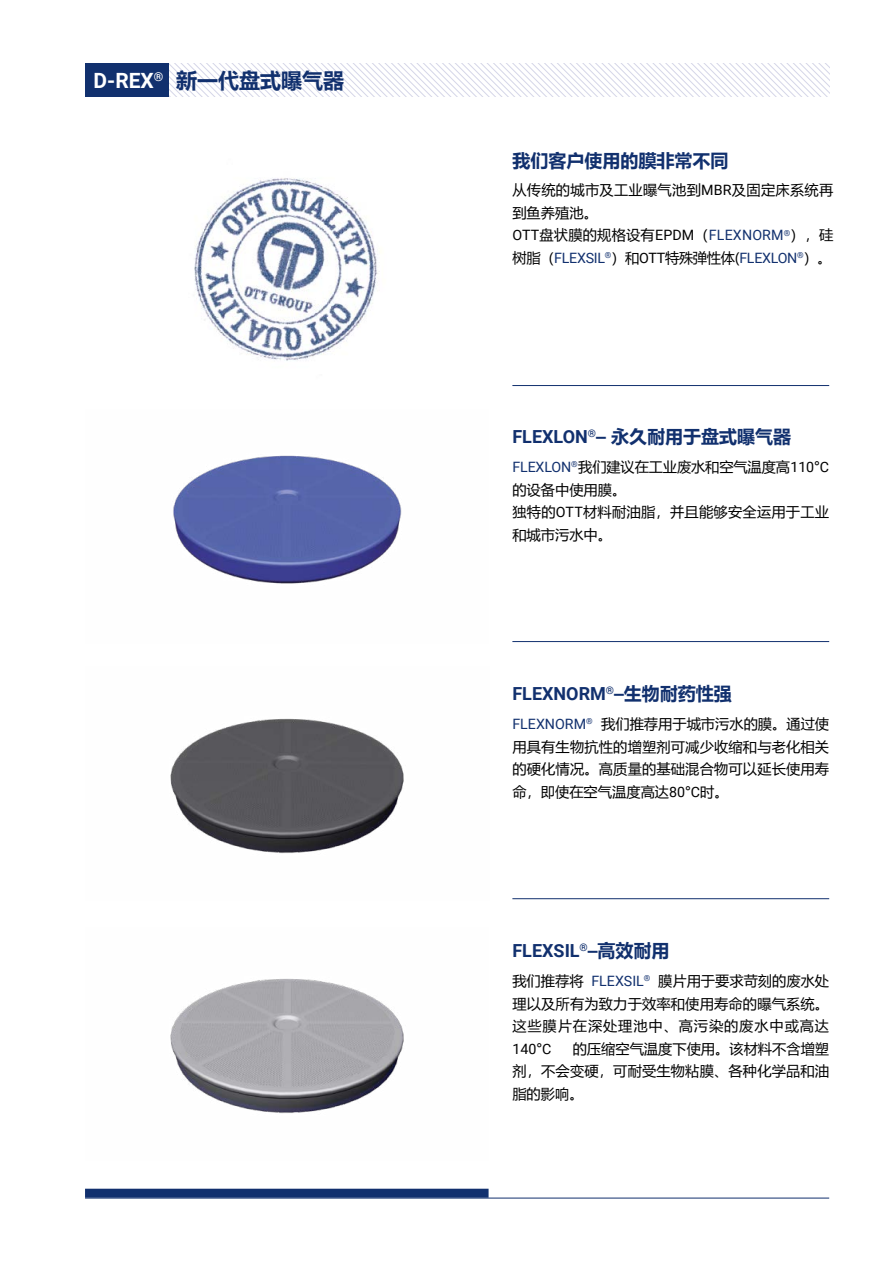
<style>
.page{position:relative;width:893px;height:1263px;background:#fff}
.page>*{position:absolute;margin:0;border:0;box-sizing:border-box;transform-origin:0 0}
.t1{font:700 21px "Microsoft Ya Hei";color:#11306e}
.t2{font:700 18px "Microsoft Ya Hei";color:#11306e}
.t3{font:700 18px "Roboto";color:#11306e}
.t4{font:14.25px/22.5px "Microsoft Ya Hei";letter-spacing:.01em;color:#000;text-align:justify}
.t5{font:14.25px "Roboto";letter-spacing:-.02em;color:#11306e}
.t6{font:14.25px "Roboto";color:#000}
.s1{font-family:"Roboto";color:#fff}
.s2{font-family:"Roboto"}
.s3{font-family:"Roboto";color:#11306e}
.s4{font-family:"Microsoft Ya Hei";color:#000}
.s5{color:#000}
.s6{font-family:"Microsoft Ya Hei"}
</style>
<div class="page">
<hr style="left:85px;top:1198px;width:744px;height:1px;background:#11306e">
<div style="left:85px;top:1189px;width:404px;height:9px;background:#11306e"></div>
<img style="left:194px;top:178px;width:184px;height:183px">
<img style="left:173px;top:455px;width:229px;height:129px">
<img style="left:170px;top:718px;width:234px;height:136px">
<hr style="left:512px;top:641px;width:317px;height:1px;background:#11306e">
<hr style="left:512px;top:385px;width:317px;height:1px;background:#11306e">
<hr style="left:512px;top:898px;width:317px;height:1px;background:#11306e">
<svg style="left:168px;top:64px;width:661px;height:33px"></svg>
<div style="left:85px;top:64px;width:83px;height:33px;background:#11306e"></div>
<img style="left:170px;top:979px;width:234px;height:135px">
<h1 class="t1" style="left:94px;top:66px;width:252px"><span class="s1">D-REX</span><sup>®</sup> 新一代盘式曝气器</h1>
<p class="t2" style="left:512px;top:148px;width:217px">我们客户使用的膜非常不同</p>
<p class="t4" style="left:512px;top:179px;width:323px;text-align:left">从传统的城市及工业曝气池到<span class="s2">MBR</span>及固定床系统再到鱼养殖池。<br><span class="s2">OTT</span>盘状膜的规格设有<span class="s2">EPDM</span>（<span class="s3">FLEXNORM</span><sup>®</sup>），硅</p>
<p class="t5" style="left:512px;top:248px;width:321px"><span class="s4">树脂（</span>FLEXSIL<sup>®</sup><span class="s4">）和</span><span class="s5">OTT</span><span class="s4">特殊弹性体(</span>FLEXLON<sup>®</sup><span class="s4">）。</span></p>
<p class="t2" style="left:512px;top:424px;width:280px"><span class="s2">FLEXLON</span><sup>®</sup>– 永久耐用于盘式曝气器</p>
<p class="t4" style="left:512px;top:455px;width:318px;text-align:left"><span class="s3">FLEXLON</span><sup>®</sup> 我们建议在工业废水和空气温度高 <span class="s2">110</span>°<span class="s2">C</span>的设备中使用膜。<br>独特的<span class="s2">OTT</span>材料耐油脂，并且能够安全运用于工业和城市污水中。</p>
<p class="t3" style="left:512px;top:681px;width:221px">FLEXNORM<sup>®</sup><span class="s6">–生物耐药性强</span></p>
<p class="t4" style="left:512px;top:712px;width:318px"><span class="s3">FLEXNORM</span><sup>®</sup> 我们推荐用于城市污水的膜。通过使用具有生物抗性的增塑剂可减少收缩和与老化相关的硬化情况。高质量的基础混合物可以延长使用寿命，即使在空气温度高达<span class="s2">80</span>°<span class="s2">C</span>时。</p>
<p class="t3" style="left:512px;top:938px;width:159px">FLEXSIL<sup>®</sup><span class="s6">–高效耐用</span></p>
<p class="t4" style="left:512px;top:969px;width:318px">我们推荐将 <span class="s3">FLEXSIL</span><sup>®</sup> 膜片用于要求苛刻的废水处理以及所有为致力于效率和使用寿命的曝气系统。这些膜片在深处理池中、高污染的废水中或高达</p>
<p class="t6" style="left:512px;top:1038px;width:41px">140<span class="s6">°</span>C</p>
<p class="t4" style="left:512px;top:1037px;width:318px;text-indent:60px">的压缩空气温度下使用。该材料不含增塑剂，不会变硬，可耐受生物粘膜、各种化学品和油脂的影响。</p>
</div>
